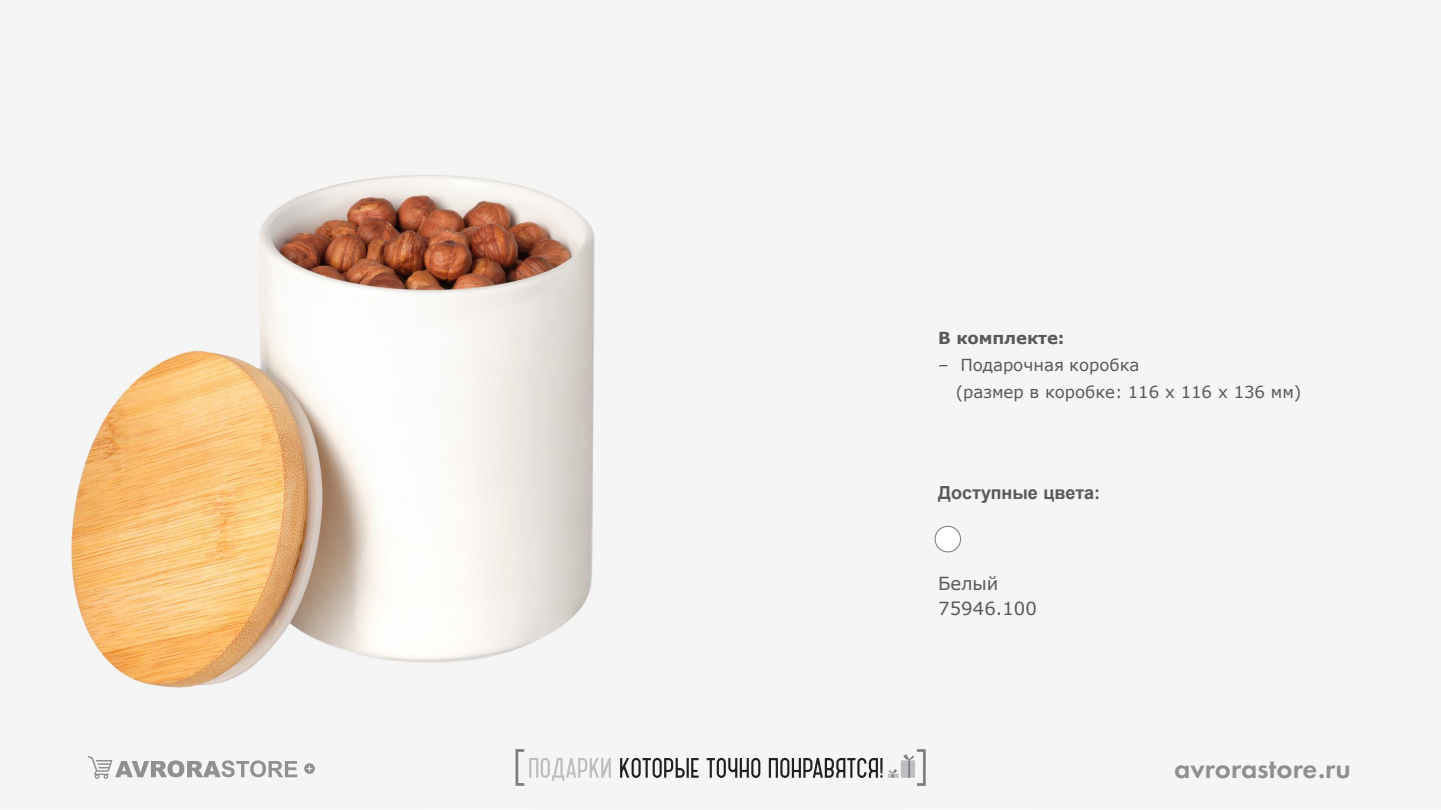
<style>
.page{position:relative;width:1441px;height:810px;background:#fff}
.page>*{position:absolute;margin:0;border:0;box-sizing:border-box;transform-origin:0 0}
.t1{font:600 28.5px "Futura PT";color:#8d9092}
.t2{font:700 18px "Arial";letter-spacing:-.005em;color:#595959}
.t3{font:18px/25.8px "Verdana";letter-spacing:.005em;color:#595959}
.t4{font:16.65px "Verdana";color:#595959}
.t5{font:16.5px "Verdana";letter-spacing:-.005em;color:#595959}
.t6{font:700 16.5px "Verdana";color:#595959}
</style>
<div class="page">
<img style="left:19px;top:167px;width:1421px;height:642px">
<div style="left:935px;top:526px;width:25px;height:26px;background:#fff;border-radius:50%"></div>
<div style="left:934px;top:526px;width:26px;height:26px;border:1px solid #7f7f7f;border-radius:50%"></div>
<svg style="left:88px;top:756px;width:209px;height:23px"></svg>
<svg style="left:304px;top:763px;width:11px;height:11px"></svg>
<svg style="left:515px;top:749px;width:410px;height:37px"></svg>
<p class="t6" style="left:938px;top:326px;width:128px">В комплекте:</p>
<p class="t4" style="left:938px;top:353px;width:203px">– Подарочная коробка</p>
<p class="t5" style="left:955px;top:381px;width:347px">(размер в коробке: 116 х 116 х 136 мм)</p>
<p class="t2" style="left:938px;top:480px;width:163px">Доступные цвета:</p>
<p class="t3" style="left:938px;top:570px;width:100px">Белый<br>75946.100</p>
<h1 class="t1" style="left:1174px;top:751px;width:178px">avrorastore.ru</h1>
</div>
